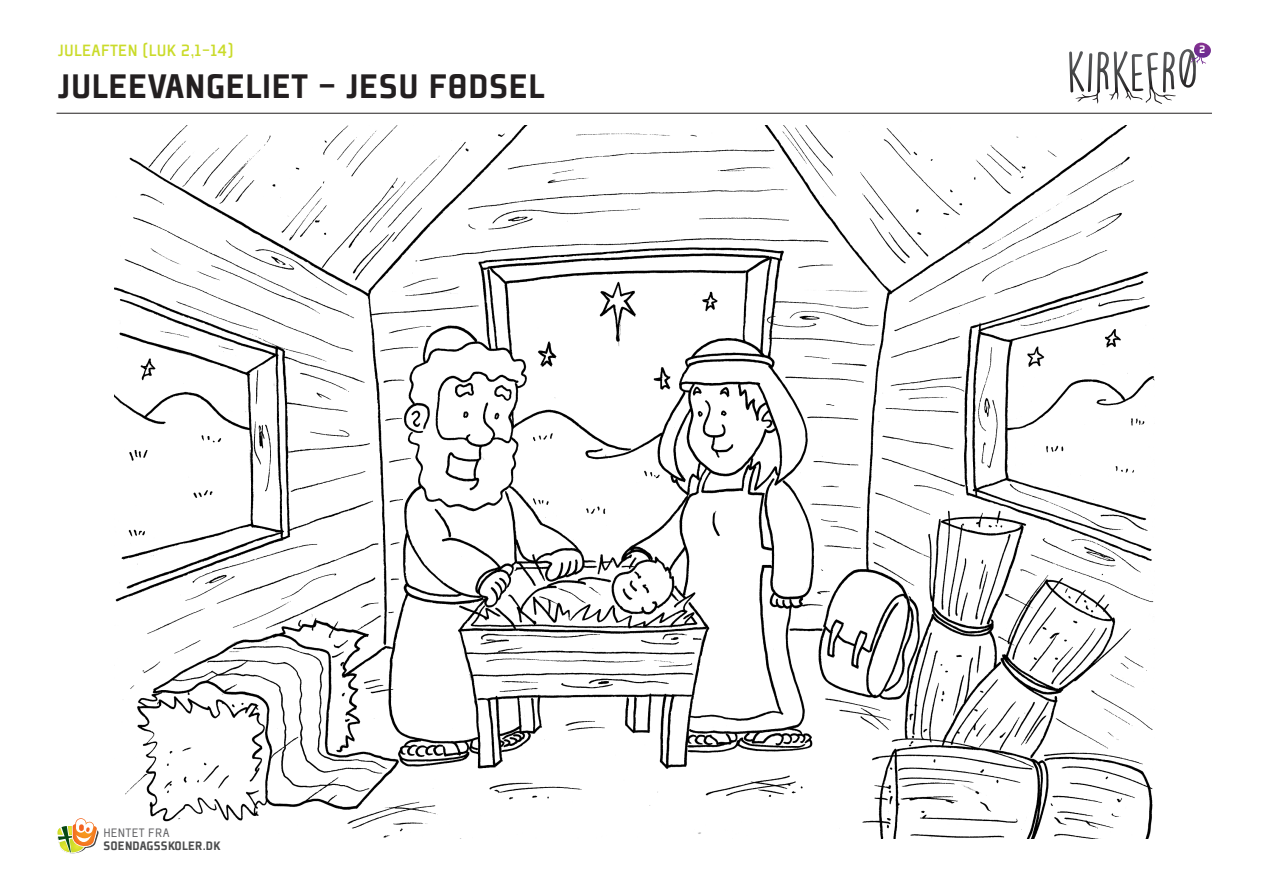
<style>
.page{position:relative;width:1263px;height:893px;background:#fff}
.page>*{position:absolute;margin:0;border:0;box-sizing:border-box;transform-origin:0 0}
.t1{font:900 37.5px "Plexes Pro";letter-spacing:.015em;color:#231f20}
.t2{font:500 18px "Plexes Pro";letter-spacing:.015em;color:#cadb2a}
.t3{font:900 13.5px "Plexes Pro";letter-spacing:.015em;color:#4b4c4d}
.t4{font:13.5px "Plexes Pro";letter-spacing:.015em;color:#636366}
.t5{font:900 11.85px "Plexes Pro";color:#fff}
</style>
<div class="page">
<hr style="left:57px;top:113px;width:1155px;height:1px;background:#231f20">
<svg style="left:1069px;top:43px;width:142px;height:61px"></svg>
<img style="left:115px;top:125px;width:1039px;height:714px">
<svg style="left:57px;top:818px;width:42px;height:35px"></svg>
<p class="t2" style="left:58px;top:40px;width:177px">JULEAFTEN (LUK 2,1-14)</p>
<p class="t5" style="left:1199px;top:42px;width:8px">2</p>
<p class="t1" style="left:58px;top:63px;width:488px">JULEEVANGELIET – JESU FØDSEL</p>
<p class="t4" style="left:103px;top:825px;width:68px">HENTET FRA</p>
<p class="t3" style="left:103px;top:838px;width:119px">SOENDAGSSKOLER.DK</p>
</div>
